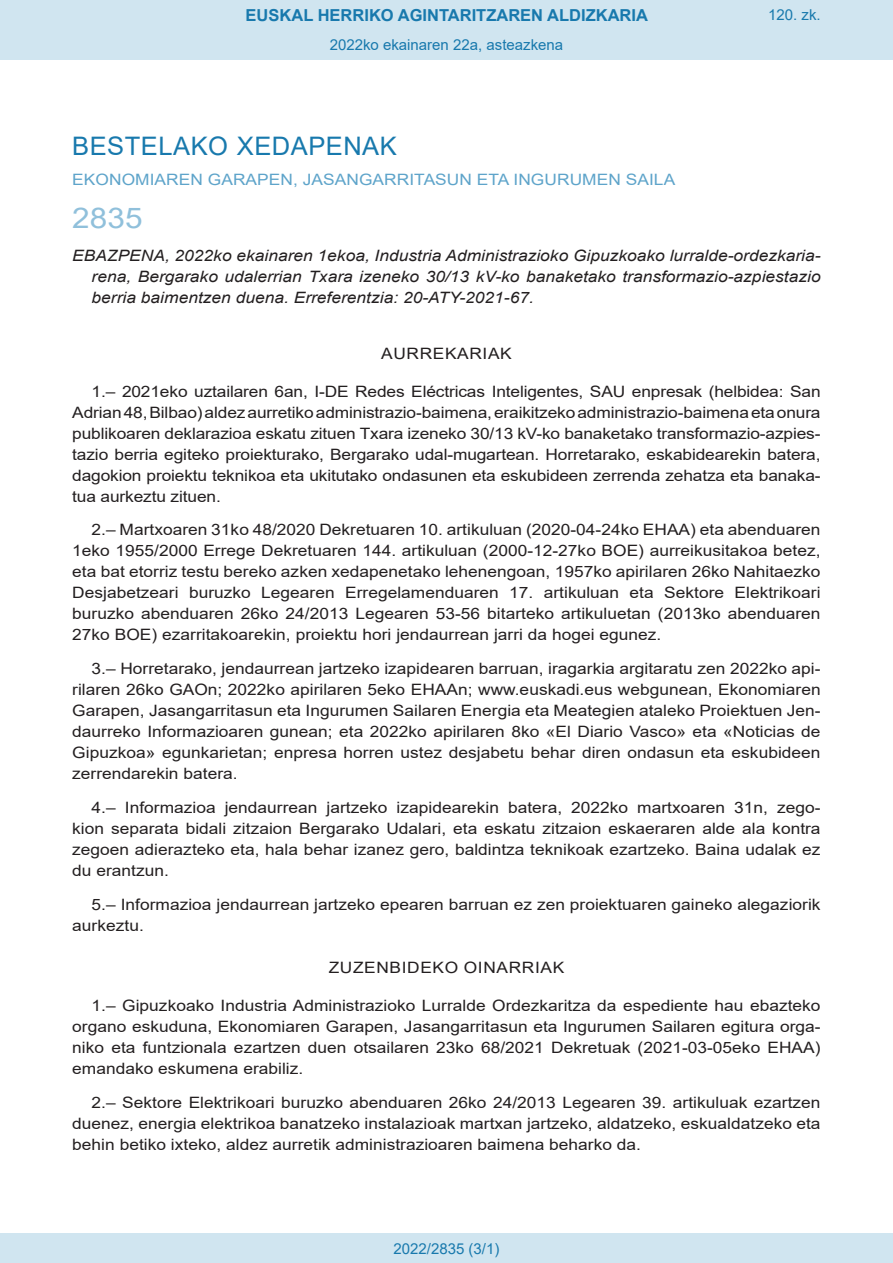
<style>
.page{position:relative;width:893px;height:1263px;background:#fff}
.page>*{position:absolute;margin:0;border:0;box-sizing:border-box;transform-origin:0 0}
.BOPVOrden{font:28.5px "Arial";color:#90c0db;scale:1.11 1}
.BOPVSeccion{font:25.5px "Arial";letter-spacing:.02em;color:#1879ad}
.t1{font:700 16.5px "Arial";color:#1879ad}
.BOPVDetalle{font:15.6px/21px "Arial";color:#231f20;text-align:justify;scale:1.11 1}
.BOPVTitulo{font:italic 15.6px/21px "Arial";color:#231f20;text-align:justify;scale:1.11 1}
.BOPVOrganismo{font:15.6px "Arial";letter-spacing:.005em;color:#5ea4ca;scale:1.11 1}
.BOPVClave{font:15.6px "Arial";letter-spacing:.035em;color:#231f20;scale:1.11 1}
.Paginacion_Centro{font:15px "Arial";color:#1879ad}
</style>
<div class="page">
<div style="left:0;top:0;width:893px;height:60px;background:#d0e5f0"></div>
<div style="left:0;top:1233px;width:893px;height:30px;background:#d0e5f0"></div>
<p class="t1" style="left:246px;top:3px;width:404px">EUSKAL HERRIKO AGINTARITZAREN ALDIZKARIA</p>
<p class="Paginacion_Centro" style="left:330px;top:35px;width:235px">2022ko ekainaren 22a, asteazkena</p>
<p class="Paginacion_Centro" style="left:768px;top:5px;width:54px">120. zk.</p>
<p class="BOPVSeccion" style="left:72px;top:128px;width:326px">BESTELAKO XEDAPENAK</p>
<p class="BOPVOrganismo" style="left:72px;top:169px;width:545px">EKONOMIAREN GARAPEN, JASANGARRITASUN ETA INGURUMEN SAILA</p>
<p class="BOPVOrden" style="left:72px;top:198px;width:65px">2835</p>
<p class="BOPVTitulo" style="left:92px;top:246px;width:658px;text-indent:-19px">EBAZPENA, 2022ko ekainaren 1ekoa, Industria Administrazioko Gipuzkoako lurralde-ordezkaria&shy;rena, Bergarako udalerrian Txara izeneko 30/13 kV-ko banaketako transformazio-azpiestazio berria baimentzen duena. Erreferentzia: 20-ATY-2021-67.</p>
<p class="BOPVClave" style="left:381px;top:342px;width:119px">AURREKARIAK</p>
<p class="BOPVDetalle" style="left:72px;top:380px;width:676px;text-indent:19px">1.– 2021eko uztailaren 6an, I-DE Redes Eléctricas Inteligentes, SAU enpresak (helbidea: San Adrian 48, Bilbao) aldez aurretiko administrazio-baimena, eraikitzeko administrazio-baimena eta onura publikoaren deklarazioa eskatu zituen Txara izeneko 30/13 kV-ko banaketako transformazio-azpies&shy;tazio berria egiteko proiekturako, Bergarako udal-mugartean. Horretarako, eskabidearekin batera, dagokion proiektu teknikoa eta ukitutako ondasunen eta eskubideen zerrenda zehatza eta banaka&shy;tua aurkeztu zituen.</p>
<p class="BOPVDetalle" style="left:72px;top:519px;width:676px;text-indent:19px">2.– Martxoaren 31ko 48/2020 Dekretuaren 10. artikuluan (2020-04-24ko EHAA) eta abenduaren 1eko 1955/2000 Errege Dekretuaren 144. artikuluan (2000-12-27ko BOE) aurreikusitakoa betez, eta bat etorriz testu bereko azken xedapenetako lehenengoan, 1957ko apirilaren 26ko Nahitaezko Desjabetzeari buruzko Legearen Erregelamenduaren 17. artikuluan eta Sektore Elektrikoari buruzko abenduaren 26ko 24/2013 Legearen 53-56 bitarteko artikuluetan (2013ko abenduaren 27ko BOE) ezarritakoarekin, proiektu hori jendaurrean jarri da hogei egunez.</p>
<p class="BOPVDetalle" style="left:72px;top:658px;width:676px;text-indent:19px">3.– Horretarako, jendaurrean jartzeko izapidearen barruan, iragarkia argitaratu zen 2022ko api&shy;rilaren 26ko GAOn; 2022ko apirilaren 5eko EHAAn; www.euskadi.eus webgunean, Ekonomiaren Garapen, Jasangarritasun eta Ingurumen Sailaren Energia eta Meategien ataleko Proiektuen Jen&shy;daurreko Informazioaren gunean; eta 2022ko apirilaren 8ko «El Diario Vasco» eta «Noticias de Gipuzkoa» egunkarietan; enpresa horren ustez desjabetu behar diren ondasun eta eskubideen zerrendarekin batera.</p>
<p class="BOPVDetalle" style="left:72px;top:797px;width:676px;text-indent:19px">4.– Informazioa jendaurrean jartzeko izapidearekin batera, 2022ko martxoaren 31n, zego&shy;kion separata bidali zitzaion Bergarako Udalari, eta eskatu zitzaion eskaeraren alde ala kontra zegoen adierazteko eta, hala behar izanez gero, baldintza teknikoak ezartzeko. Baina udalak ez du erantzun.</p>
<p class="BOPVDetalle" style="left:72px;top:893px;width:676px;text-indent:19px">5.– Informazioa jendaurrean jartzeko epearen barruan ez zen proiektuaren gaineko alegaziorik aurkeztu.</p>
<p class="BOPVClave" style="left:329px;top:957px;width:214px">ZUZENBIDEKO OINARRIAK</p>
<p class="BOPVDetalle" style="left:72px;top:995px;width:676px;text-indent:19px">1.– Gipuzkoako Industria Administrazioko Lurralde Ordezkaritza da espediente hau ebazteko organo eskuduna, Ekonomiaren Garapen, Jasangarritasun eta Ingurumen Sailaren egitura orga&shy;niko eta funtzionala ezartzen duen otsailaren 23ko 68/2021 Dekretuak (2021-03-05eko EHAA) emandako eskumena erabiliz.</p>
<p class="BOPVDetalle" style="left:72px;top:1091px;width:676px;text-indent:19px">2.– Sektore Elektrikoari buruzko abenduaren 26ko 24/2013 Legearen 39. artikuluak ezartzen duenez, energia elektrikoa banatzeko instalazioak martxan jartzeko, aldatzeko, eskualdatzeko eta behin betiko ixteko, aldez aurretik administrazioaren baimena beharko da.</p>
<p class="Paginacion_Centro" style="left:393px;top:1238px;width:107px">2022/2835 (3/1)</p>
</div>
